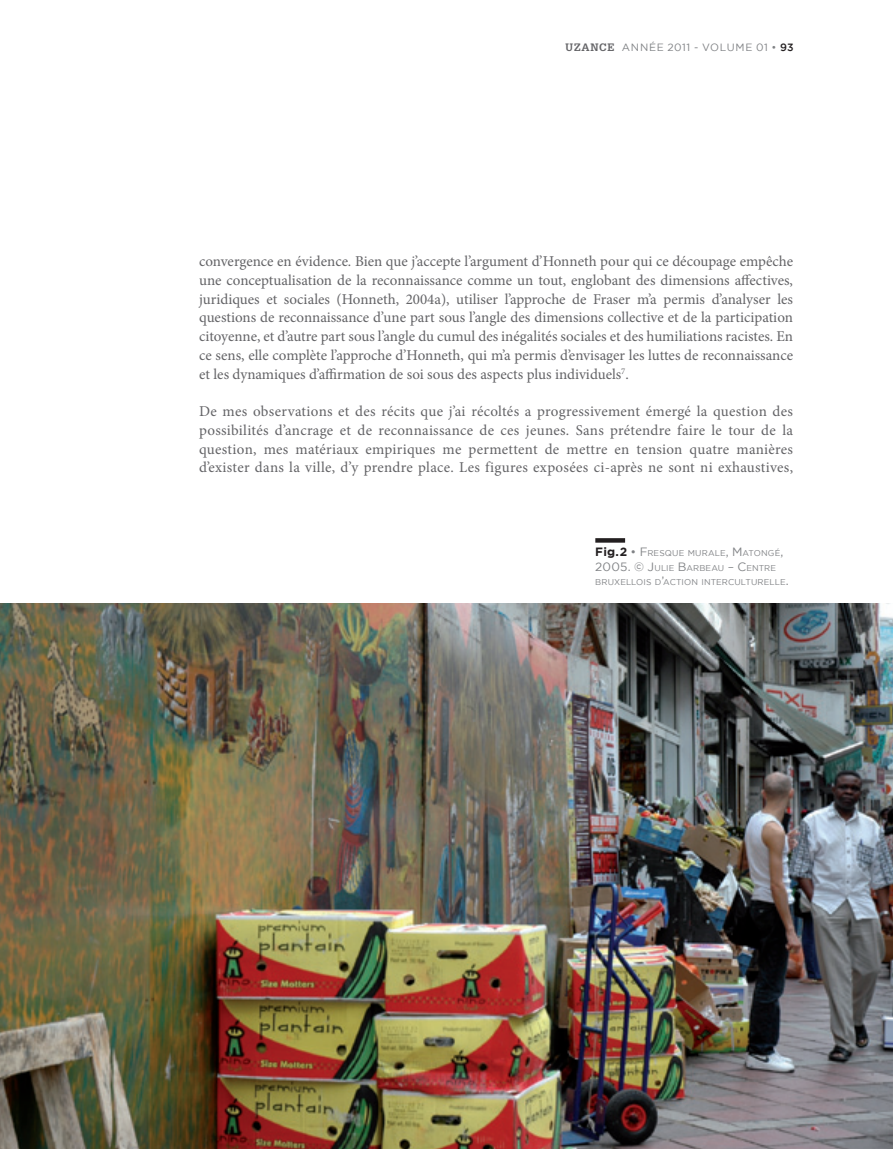
<style>
.page{position:relative;width:893px;height:1149px;background:#fff}
.page>*{position:absolute;margin:0;border:0;box-sizing:border-box;transform-origin:0 0}
.t1{font:15px/18.8px "Minion Pro";letter-spacing:.005em;color:#636366;text-align:justify}
.t2{font:10.5px "Gotham";letter-spacing:.06em;color:#808285}
.t3{font:8.4px/14.2px "Gotham";letter-spacing:.015em;color:#808285}
.s1{font-family:"Glypha";font-weight:700;color:#636366}
.s2{font-weight:500;color:#231f20}
.s3{font-weight:700;font-size:12px;color:#231f20}
.s4{font-size:12px}
</style>
<div class="page">
<svg style="left:595px;top:538px;width:30px;height:4px"></svg>
<img style="left:0;top:603px;width:893px;height:545px">
<p class="t2" style="left:566px;top:41px;width:230px"><span class="s1">UZANCE</span> ANNÉE 2011 - VOLUME 01 • <span class="s2">93</span></p>
<p class="t1" style="left:199px;top:252px;width:595px">convergence en évidence. Bien que j’accepte l’argument d’Honneth pour qui ce découpage empêche une conceptualisation de la reconnaissance comme un tout, englobant des dimensions affectives, juridiques et sociales (Honneth, 2004a), utiliser l’approche de Fraser m’a permis d’analyser les questions de reconnaissance d’une part sous l’angle des dimensions collective et de la participation citoyenne, et d’autre part sous l’angle du cumul des inégalités sociales et des humiliations racistes. En ce sens, elle complète l’approche d’Honneth, qui m’a permis d’envisager les luttes de reconnaissance et les dynamiques d’affirmation de soi sous des aspects plus individuels<sup>7</sup>.</p>
<p class="t1" style="left:199px;top:402px;width:595px">De mes observations et des récits que j’ai récoltés a progressivement émergé la question des possibilités d’ancrage et de reconnaissance de ces jeunes. Sans prétendre faire le tour de la question, mes matériaux empiriques me permettent de mettre en tension quatre manières d’exister dans la ville, d’y prendre place. Les figures exposées ci-après ne sont ni exhaustives,</p>
<p class="t3" style="left:595px;top:546px;width:195px"><span class="s3">Fig.2</span> <span class="s4">• F</span>RESQUE MURALE<span class="s4">, M</span>ATONGÉ<span class="s4">,<br>2005. © J</span>ULIE <span class="s4">B</span>ARBEAU <span class="s4">– C</span>ENTRE<br>BRUXELLOIS D<span class="s4">’</span>ACTION INTERCULTURELLE<span class="s4">.</span></p>
</div>
